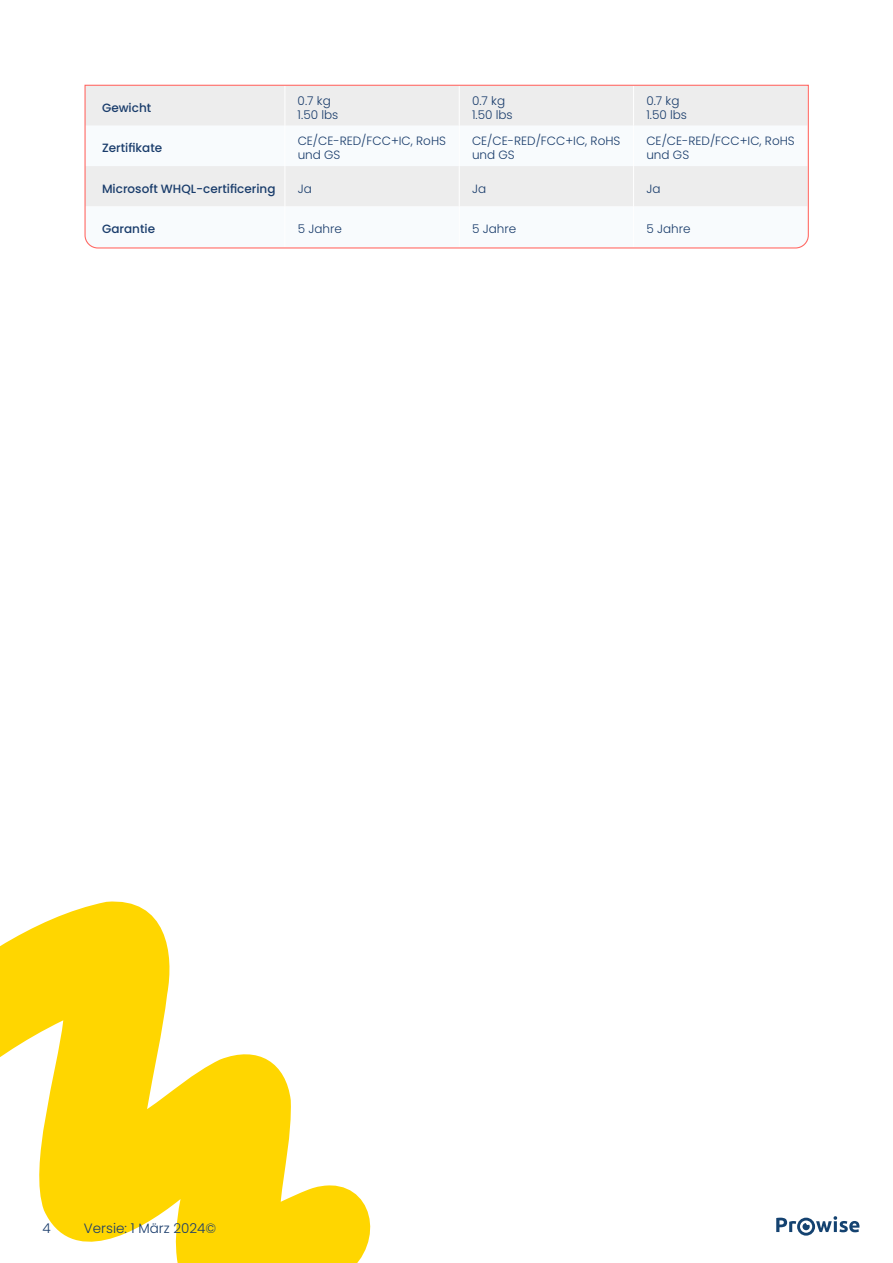
<style>
.page{position:relative;width:893px;height:1263px;background:#fff}
.page>*{position:absolute;margin:0;border:0;box-sizing:border-box;transform-origin:0 0}
.t1{font:300 13.5px "Poppins";color:#193c6b}
.t2{font:300 12px/14.4px "Poppins";color:#193c6b}
.t3{font:500 12px "Poppins";color:#193c6b}
</style>
<div class="page">
<svg style="left:776px;top:1216px;width:83px;height:19px"></svg>
<svg style="left:0;top:901px;width:371px;height:362px;fill:#ffd600"></svg>
<svg style="left:84px;top:84px;width:725px;height:165px"></svg>
<p class="t3" style="left:102px;top:101px;width:51px">Gewicht</p>
<p class="t2" style="left:298px;top:93px;width:42px">0.7 kg<br>1.50 lbs</p>
<p class="t2" style="left:472px;top:93px;width:42px">0.7 kg<br>1.50 lbs</p>
<p class="t2" style="left:646px;top:93px;width:42px">0.7 kg<br>1.50 lbs</p>
<p class="t3" style="left:102px;top:141px;width:62px">Zertifikate</p>
<p class="t2" style="left:298px;top:134px;width:150px">CE/CE-RED/FCC+IC, RoHS und GS</p>
<p class="t2" style="left:472px;top:134px;width:150px">CE/CE-RED/FCC+IC, RoHS und GS</p>
<p class="t2" style="left:646px;top:134px;width:150px">CE/CE-RED/FCC+IC, RoHS und GS</p>
<p class="t3" style="left:102px;top:181px;width:175px">Microsoft WHQL-certificering</p>
<p class="t2" style="left:298px;top:181px;width:16px">Ja</p>
<p class="t2" style="left:472px;top:181px;width:16px">Ja</p>
<p class="t2" style="left:646px;top:181px;width:16px">Ja</p>
<p class="t3" style="left:102px;top:222px;width:54px">Garantie</p>
<p class="t2" style="left:298px;top:222px;width:46px">5 Jahre</p>
<p class="t2" style="left:472px;top:222px;width:46px">5 Jahre</p>
<p class="t2" style="left:646px;top:222px;width:46px">5 Jahre</p>
<p class="t1" style="left:43px;top:1220px;width:10px">4</p>
<p class="t1" style="left:84px;top:1220px;width:134px">Versie: 1 März 2024©</p>
</div>
